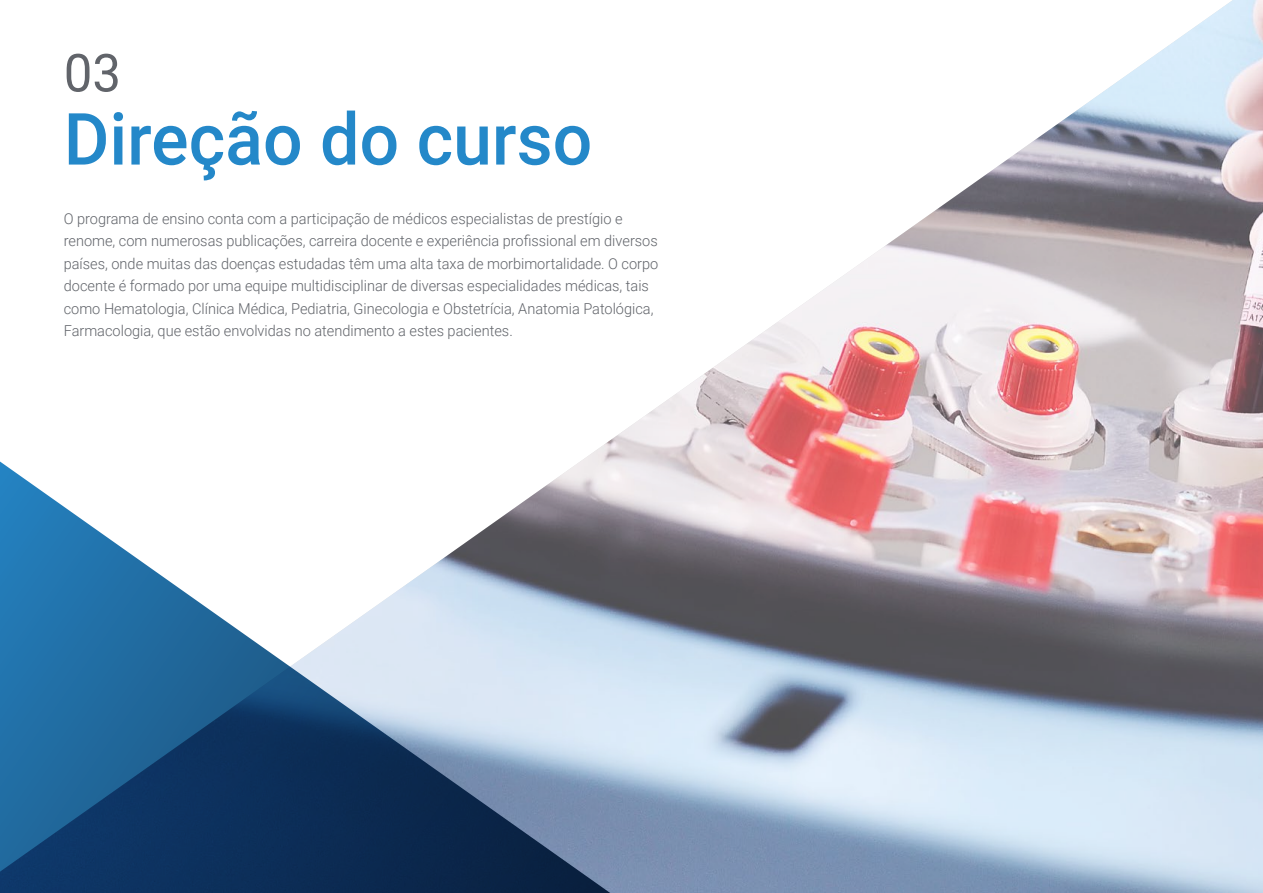
<style>
.page{position:relative;width:1263px;height:893px;background:#fff}
.page>*{position:absolute;margin:0;border:0;box-sizing:border-box;transform-origin:0 0}
.t1{font:500 72px "Roboto";color:#2488c9}
.t2{font:52.5px "Roboto";color:#61646a}
.t3{font:300 15px/22.5px "Roboto";color:#61646a}
</style>
<div class="page">
<img style="left:602px;top:0;width:661px;height:893px">
<svg style="left:0;top:446px;width:640px;height:447px"></svg>
<h2 class="t2" style="left:64px;top:36px;width:59px">03</h2>
<h1 class="t1" style="left:64px;top:89px;width:530px">Direção do curso</h1>
<p class="t3" style="left:64px;top:207px;width:596px">O programa de ensino conta com a participação de médicos especialistas de prestígio e renome, com numerosas publicações, carreira docente e experiência profissional em diversos países, onde muitas das doenças estudadas têm uma alta taxa de morbimortalidade. O corpo docente é formado por uma equipe multidisciplinar de diversas especialidades médicas, tais como Hematologia, Clínica Médica, Pediatria, Ginecologia e Obstetrícia, Anatomia Patológica, Farmacologia, que estão envolvidas no atendimento a estes pacientes.</p>
</div>
